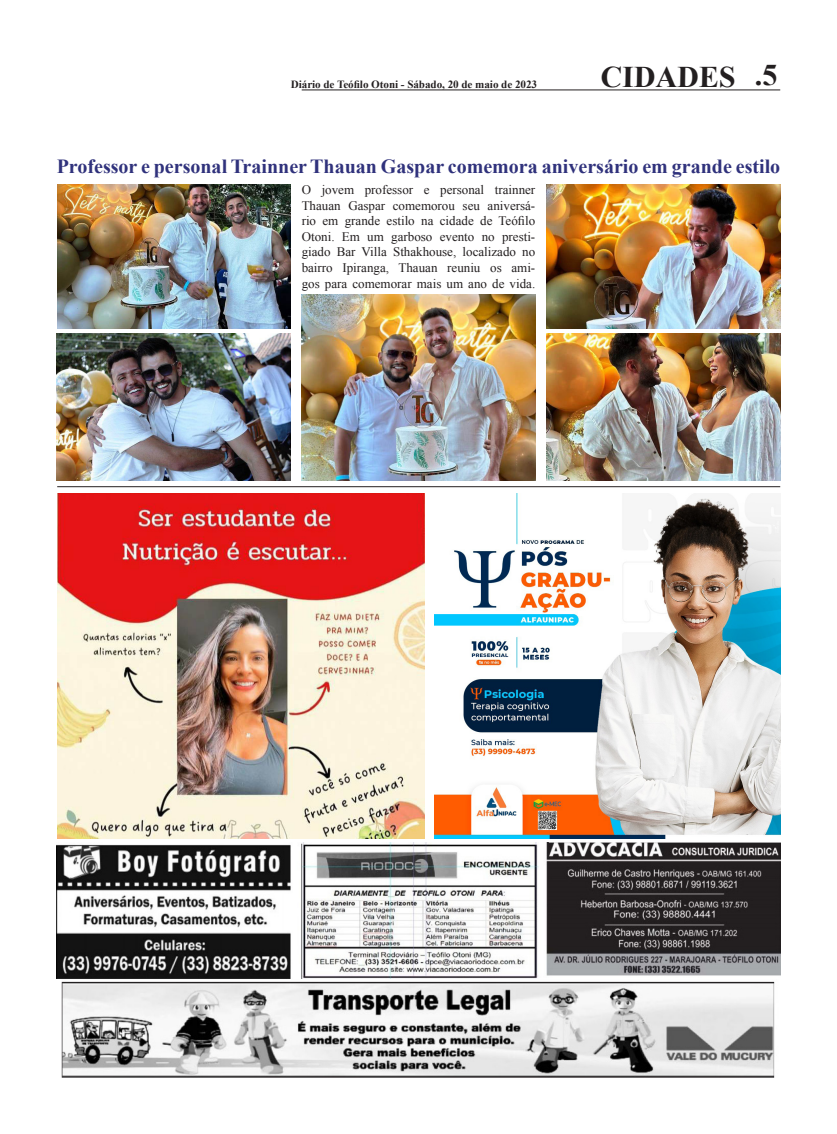
<style>
.page{position:relative;width:837px;height:1134px;background:#fff}
.page>*{position:absolute;margin:0;border:0;box-sizing:border-box;transform-origin:0 0}
.t1{font:700 30px "Times New Roman";color:#231f20}
.t2{font:700 20px "Times New Roman";color:#30327c}
.t3{font:13px/15.6px "Times New Roman";color:#231f20;text-align:justify}
.t4{font:700 11px "Times New Roman";color:#231f20}
</style>
<div class="page">
<hr style="left:301px;top:89px;width:479px;height:1px;background:#231f20">
<img style="left:57px;top:843px;width:723px;height:234px">
<hr style="left:57px;top:486px;width:723px;height:1px;background:#231f20">
<img style="left:434px;top:493px;width:346px;height:346px">
<img style="left:57px;top:493px;width:367px;height:346px">
<img style="left:57px;top:185px;width:234px;height:144px">
<img style="left:301px;top:295px;width:234px;height:185px">
<img style="left:57px;top:333px;width:233px;height:147px">
<img style="left:546px;top:333px;width:234px;height:147px">
<img style="left:546px;top:185px;width:234px;height:144px">
<p class="t4" style="left:291px;top:76px;width:248px">Diário de Teófilo Otoni - Sábado, 20 de maio de 2023</p>
<p class="t1" style="left:600px;top:56px;width:137px">CIDADES</p>
<p class="t1" style="left:754px;top:54px;width:24px">.5</p>
<p class="t2" style="left:57px;top:153px;width:724px">Professor e personal Trainner Thauan Gaspar comemora aniversário em grande estilo</p>
<p class="t3" style="left:301px;top:182px;width:235px">O jovem professor e personal trainner Thauan Gaspar comemorou seu aniversá&shy;rio em grande estilo na cidade de Teófilo Otoni. Em um garboso evento no presti&shy;giado Bar Villa Sthakhouse, localizado no bairro Ipiranga, Thauan reuniu os ami&shy;gos para comemorar mais um ano de vida.</p>
</div>
